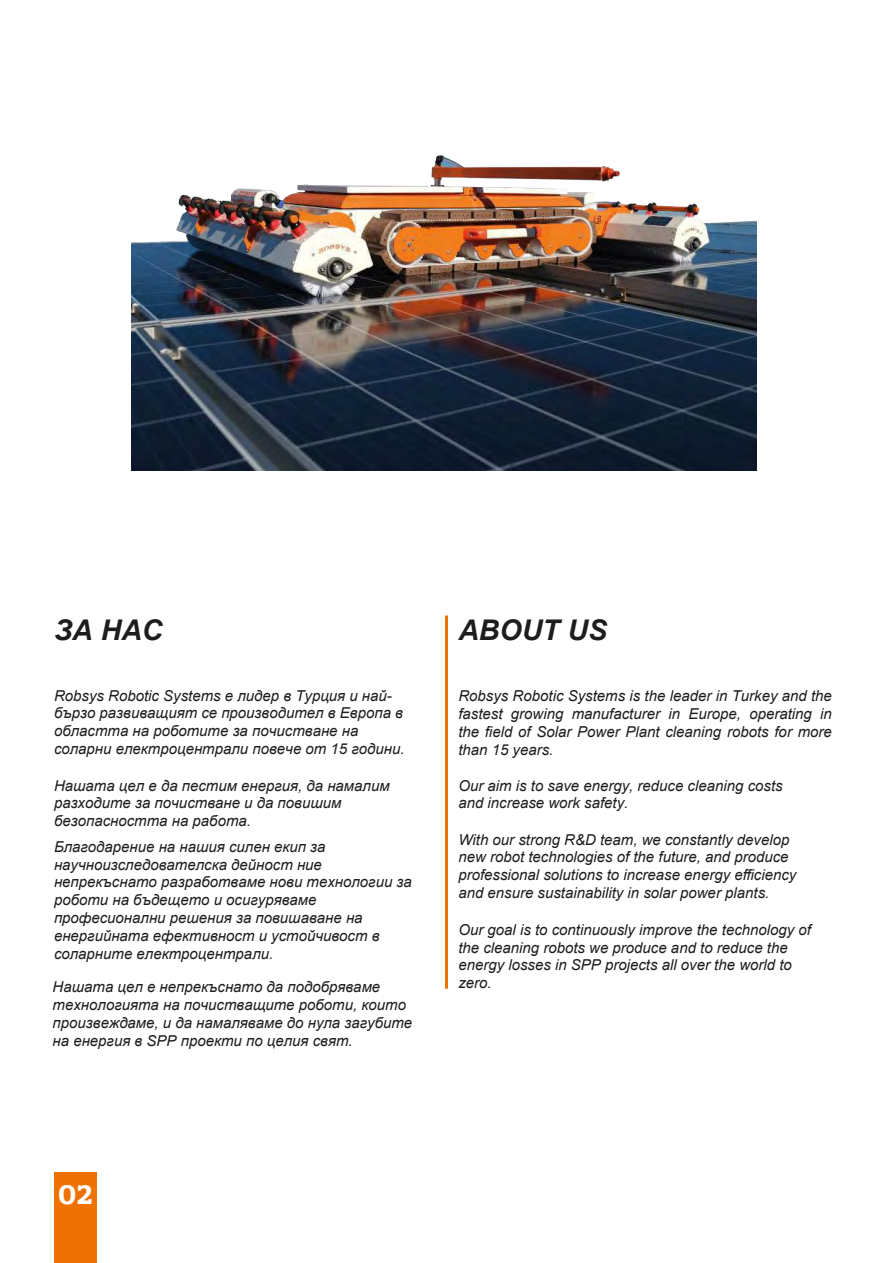
<style>
.page{position:relative;width:893px;height:1263px;background:#fff}
.page>*{position:absolute;margin:0;border:0;box-sizing:border-box;transform-origin:0 0}
.t1{font:italic 700 28.5px "Arial";color:#1d1d1b}
.t2{font:700 28.5px "Bandera Pro";color:#fff}
.t3{font:italic 15px/17.9px "Arial";color:#1d1d1b}
</style>
<div class="page">
<div style="left:54px;top:1172px;width:43px;height:91px;background:#ee7203"></div>
<hr style="left:445px;top:615px;width:3px;height:374px;background:#ee7203">
<img style="left:132px;top:155px;width:624px;height:315px">
<h1 class="t1" style="left:54px;top:611px;width:110px">ЗА НАС</h1>
<h1 class="t1" style="left:458px;top:611px;width:150px">ABOUT US</h1>
<p class="t3" style="left:54px;top:687px;width:352px">Robsys Robotic Systems е лидер в Турция и най&shy;бързо развиващият се производител в Европа в областта на роботите за почистване на соларни електроцентрали повече от 15 години.</p>
<p class="t3" style="left:54px;top:777px;width:337px">Нашата цел е да пестим енергия, да намалим разходите за почистване и да повишим безопасността на работа.</p>
<p class="t3" style="left:54px;top:838px;width:359px">Благодарение на нашия силен екип за научноизследователска дейност ние непрекъснато разработваме нови технологии за роботи на бъдещето и осигуряваме професионални решения за повишаване на енергийната ефективност и устойчивост в соларните електроцентрали.</p>
<p class="t3" style="left:53px;top:978px;width:361px">Нашата цел е непрекъснато да подобряваме технологията на почистващите роботи, които произвеждаме, и да намаляваме до нула загубите на енергия в SPP проекти по целия свят.</p>
<p class="t3" style="left:458px;top:686px;width:375px;text-align:justify">Robsys Robotic Systems is the leader in Turkey and the fastest growing manufacturer in Europe, operating in the field of Solar Power Plant cleaning robots for more than 15 years.</p>
<p class="t3" style="left:458px;top:777px;width:326px;line-height:17.4px">Our aim is to save energy, reduce cleaning costs and increase work safety.</p>
<p class="t3" style="left:458px;top:831px;width:339px">With our strong R&amp;D team, we constantly develop new robot technologies of the future, and produce professional solutions to increase energy efficiency and ensure sustainability in solar power plants.</p>
<p class="t3" style="left:458px;top:921px;width:354px">Our goal is to continuously improve the technology of the cleaning robots we produce and to reduce the energy losses in SPP projects all over the world to zero.</p>
<h1 class="t2" style="left:58px;top:1176px;width:36px">02</h1>
</div>
